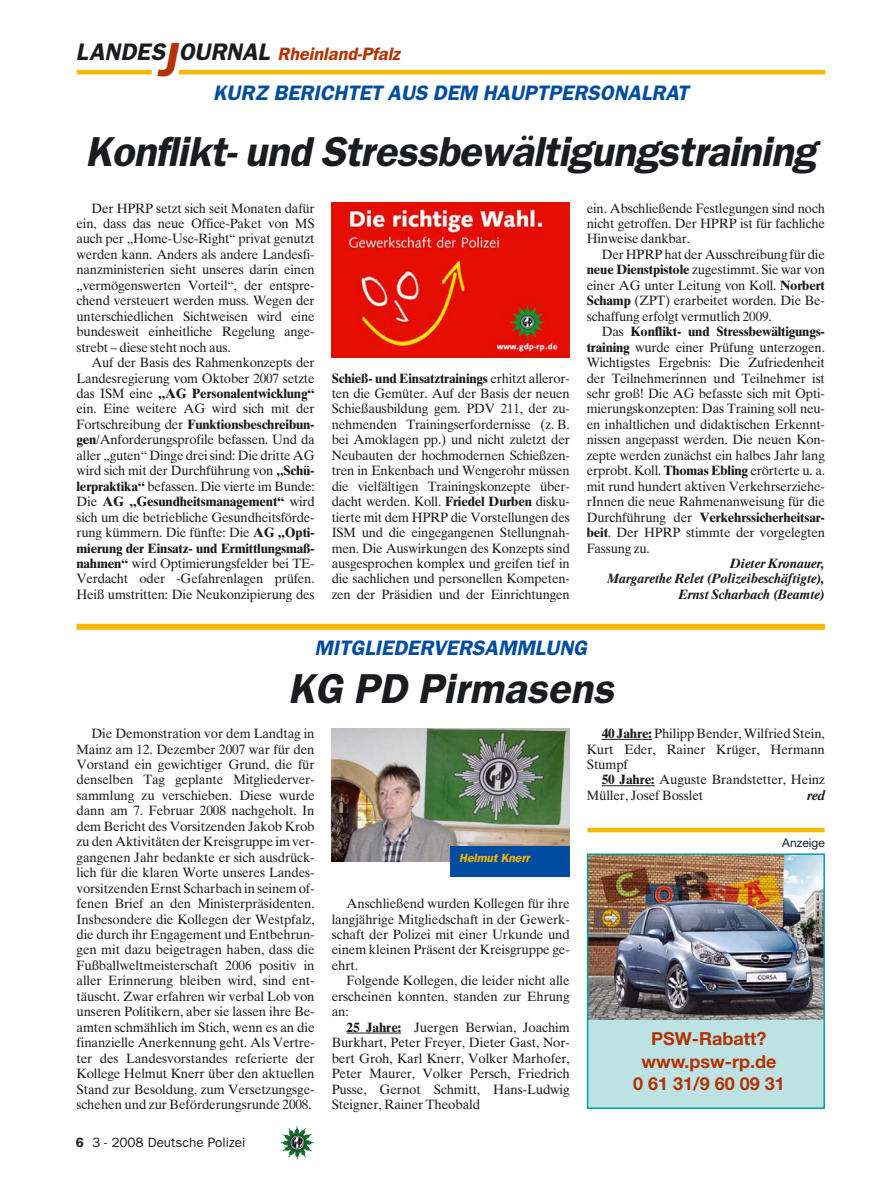
<style>
.page{position:relative;width:893px;height:1191px;background:#fff}
.page>*{position:absolute;margin:0;border:0;box-sizing:border-box;transform-origin:0 0}
.t1{font:italic 600 42px "Franklin Gothic";letter-spacing:-.02em;color:#1b1c20}
.t2{font:italic 600 21px "Franklin Gothic";color:#004d9f}
.t3{font:700 18px/22.5px "Helvetica Neue";color:#b43200;text-align:center}
.t4{font:italic 600 18px "Franklin Gothic";color:#b43200}
.t5{font:13.5px/15.5px "Times Ten";letter-spacing:-.015em;color:#1b1c20;text-align:justify}
.t6{font:italic 700 13.5px/15.5px "Times Ten";letter-spacing:-.015em;color:#1b1c20;text-align:right}
.t7{font:13.5px "Franklin Gothic";color:#1b1c20}
.t8{font:italic 600 12px "Franklin Gothic";color:#f9b700}
.t9{font:12px "Helvetica Neue";color:#1b1c20}
.s1{font-size:24px;color:#1b1c20}
.s2{font-size:48px}
.s3{font-weight:700}
.s4{font-weight:600}
</style>
<div class="page">
<img style="left:282px;top:1127px;width:32px;height:32px">
<hr style="left:77px;top:70px;width:75px;height:4px;background:#f9b700">
<hr style="left:179px;top:70px;width:646px;height:4px;background:#f9b700">
<div style="left:77px;top:624px;width:748px;height:6px;background:#f9b700"></div>
<hr style="left:347px;top:1032px;width:54px;height:1px;background:#1b1c20">
<hr style="left:602px;top:739px;width:50px;height:1px;background:#1b1c20">
<hr style="left:602px;top:785px;width:52px;height:1px;background:#1b1c20">
<div style="left:588px;top:855px;width:235px;height:252px;background:#bce2e4"></div>
<img style="left:590px;top:856px;width:232px;height:163px">
<div style="left:587px;top:853px;width:238px;height:256px;border:2px solid #00a0a7"></div>
<hr style="left:587px;top:828px;width:238px;height:4px;background:#f9b700">
<img style="left:332px;top:728px;width:238px;height:133px">
<div style="left:451px;top:846px;width:119px;height:31px;background:#004d9f"></div>
<img style="left:332px;top:203px;width:238px;height:154px">
<h3 class="t4" style="left:76px;top:48px;width:329px"><span class="s1">LANDES</span><span class="s2">J</span><span class="s1">OURNAL</span> Rheinland-Pfalz</h3>
<h2 class="t2" style="left:213px;top:86px;width:480px">KURZ BERICHTET AUS DEM HAUPTPERSONALRAT</h2>
<h1 class="t1" style="left:85px;top:137px;width:732px">Konflikt-und Stressbewältigungstraining</h1>
<p class="t5" style="left:77px;top:201px;width:240px;text-indent:15px">Der HPRP setzt sich seit Monaten dafür ein, dass das neue Office-Paket von MS auch per „Home-Use-Right“ privat genutzt werden kann. Anders als andere Landesfi&shy;nanzministerien sieht unseres darin einen „vermögenswerten Vorteil“, der entspre&shy;chend versteuert werden muss. Wegen der unterschiedlichen Sichtweisen wird eine bundesweit einheitliche Regelung ange&shy;strebt – diese steht noch aus.</p>
<p class="t5" style="left:77px;top:356px;width:240px;text-indent:15px">Auf der Basis des Rahmenkonzepts der Landesregierung vom Oktober 2007 setzte das ISM eine <span class="s3">„AG Personalentwicklung“ </span>ein. Eine weitere AG wird sich mit der Fortschreibung der <span class="s3">Funktionsbeschreibun&shy;gen</span>/An forderungsprofile befassen. Und da aller „guten“ Dinge drei sind: Die dritte AG wird sich mit der Durchführung von <span class="s3">„Schü&shy;lerpraktika“</span> befassen. Die vierte im Bunde:<br>Die <span class="s3">AG „Gesundheitsmanagement“</span> wird sich um die betriebliche Gesundheitsförde&shy;rung kümmern. Die fünfte: Die <span class="s3">AG „Opti&shy;mierung der Einsatz- und Ermittlungsmaß - nahmen“</span> wird Optimierungsfelder bei TE-Verdacht oder -Gefahrenlagen prüfen.<br>Heiß umstritten: Die Neukonzipierung des</p>
<p class="t5" style="left:587px;top:201px;width:240px">ein. Abschließende Festlegungen sind noch nicht getroffen. Der HPRP ist für fachliche Hinweise dankbar.</p>
<p class="t5" style="left:587px;top:248px;width:240px;text-indent:15px">Der HPRP hat der Ausschreibung für die <span class="s3">neue Dienstpistole</span> zugestimmt. Sie war von einer AG unter Leitung von Koll. <span class="s3">Norbert Schamp</span> (ZPT) erarbeitet worden. Die Be&shy;schaffung erfolgt vermutlich 2009.</p>
<p class="t5" style="left:587px;top:325px;width:240px;text-indent:15px">Das <span class="s3">Konflikt- und Stressbewältigungs&shy;training</span> wurde einer Prüfung unterzogen.<br>Wichtigstes Ergebnis: Die Zufriedenheit der Teilnehmerinnen und Teilnehmer ist sehr groß! Die AG befasste sich mit Opti&shy;mierungskonzepten: Das Training soll neu&shy;en inhaltlichen und didaktischen Erkennt&shy;nissen angepasst werden. Die neuen Kon&shy;zepte werden zunächst ein halbes Jahr lang erprobt. Koll. <span class="s3">Thomas Ebling</span> erörterte u. a. mit rund hundert aktiven Verkehrserziehe&shy;rInnen die neue Rahmenanweisung für die Durchführung der <span class="s3">Verkehrssicherheitsar&shy;beit</span>. Der HPRP stimmte der vorgelegten Fassung zu.</p>
<p class="t6" style="left:607px;top:557px;width:220px">Dieter Kronauer,<br>Margarethe Relet (Polizeibeschäftigte),<br>Ernst Scharbach (Beamte)</p>
<h2 class="t2" style="left:314px;top:640px;width:278px">MITGLIEDERVERSAMMLUNG</h2>
<h1 class="t1" style="left:288px;top:674px;width:334px">KG PD Pirmasens</h1>
<p class="t5" style="left:77px;top:727px;width:240px;text-indent:15px">Die Demonstration vor dem Landtag in Mainz am 12. Dezember 2007 war für den Vorstand ein gewichtiger Grund, die für denselben Tag geplante Mitgliederver&shy;sammlung zu verschieben. Diese wurde dann am 7. Februar 2008 nachgeholt. In dem Bericht des Vorsitzenden Jakob Krob zu den Aktivitäten der Kreisgruppe im ver&shy;gangenen Jahr bedankte er sich ausdrück&shy;lich für die klaren Worte unseres Landes&shy;vorsitzenden Ernst Scharbach in seinem of&shy;fenen Brief an den Ministerpräsidenten.<br>Insbesondere die Kollegen der Westpfalz, die durch ihr Engagement und Entbehrun&shy;gen mit dazu beigetragen haben, dass die Fußballweltmeisterschaft 2006 positiv in aller Erinnerung bleiben wird, sind ent&shy;täuscht. Zwar erfahren wir verbal Lob von unseren Politikern, aber sie lassen ihre Be&shy;amten schmählich im Stich, wenn es an die finanzielle Anerkennung geht. Als Vertre&shy;ter des Landesvorstandes referierte der Kollege Helmut Knerr über den aktuellen Stand zur Besoldung, zum Versetzungsge&shy;schehen und zur Beförderungsrunde 2008.</p>
<p class="t5" style="left:332px;top:371px;width:240px"><span class="s3">Schieß- und Einsatztrainings</span> erhitzt alleror&shy;ten die Gemüter. Auf der Basis der neuen Schießausbildung gem. PDV 211, der zu&shy;nehmenden Trainingserfordernisse (z. B. bei Amoklagen pp.) und nicht zuletzt der Neubauten der hochmodernen Schießzen&shy;tren in Enkenbach und Wengerohr müssen die vielfältigen Trainingskonzepte über&shy;dacht werden. Koll. <span class="s3">Friedel Durben</span> disku&shy;tierte mit dem HPRP die Vorstellungen des ISM und die eingegangenen Stellungnah&shy;men. Die Auswirkungen des Konzepts sind ausgesprochen komplex und greifen tief in die sachlichen und personellen Kompeten&shy;zen der Präsidien und der Einrichtungen</p>
<p class="t5" style="left:587px;top:727px;width:240px;text-indent:15px"><span class="s3">40 Jahre:</span> Philipp Bender, Wilfried Stein, Kurt Eder, Rainer Krüger, Hermann Stumpf</p>
<p class="t5" style="left:587px;top:773px;width:240px;text-indent:15px"><span class="s3">50 Jahre:</span> Auguste Brandstetter, Heinz<br>Müller, Josef Bosslet</p>
<p class="t6" style="left:807px;top:789px;width:20px">red</p>
<p class="t9" style="left:782px;top:838px;width:44px">Anzeige</p>
<p class="t8" style="left:459px;top:853px;width:74px">Helmut Knerr</p>
<p class="t5" style="left:332px;top:897px;width:240px;text-indent:15px">Anschließend wurden Kollegen für ihre langjährige Mitgliedschaft in der Gewerk&shy;schaft der Polizei mit einer Urkunde und einem kleinen Präsent der Kreisgruppe ge&shy;ehrt.</p>
<p class="t5" style="left:332px;top:974px;width:240px;text-indent:15px">Folgende Kollegen, die leider nicht alle erscheinen konnten, standen zur Ehrung an:</p>
<p class="t5" style="left:332px;top:1020px;width:240px;text-indent:15px"><span class="s3">25 Jahre:</span> Juergen Berwian, Joachim Burkhart, Peter Freyer, Dieter Gast, Nor&shy;bert Groh, Karl Knerr, Volker Marhofer, Peter Maurer, Volker Persch, Friedrich Pusse, Gernot Schmitt, Hans-Ludwig Steigner, Rainer Theobald</p>
<h3 class="t3" style="left:633px;top:1029px;width:153px">PSW-Rabatt? www.psw-rp.de<br>0 61 31/9 60 09 31</h3>
<p class="t7" style="left:76px;top:1137px;width:171px"><span class="s4">6</span> 3 - 2008 Deutsche Polizei</p>
</div>
